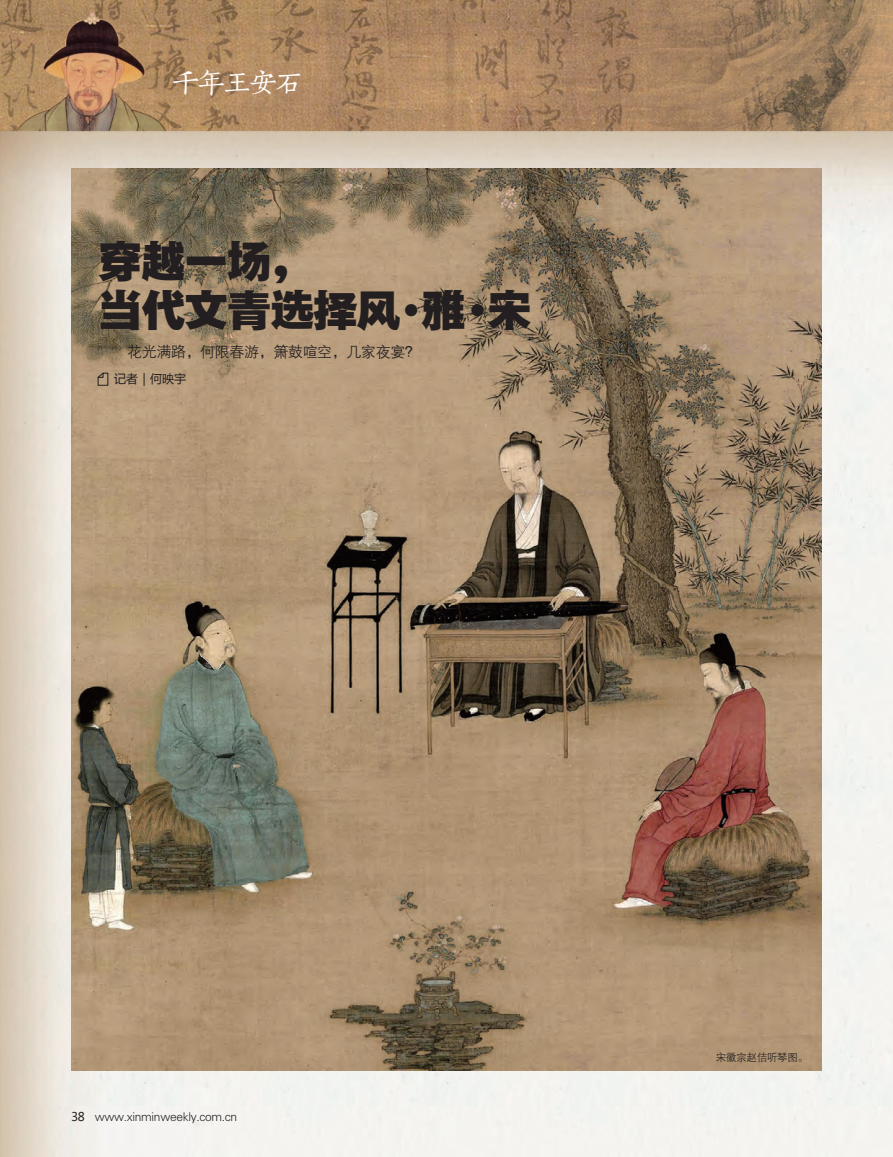
<style>
.page{position:relative;width:893px;height:1157px;background:#fff}
.page>*{position:absolute;margin:0;border:0;box-sizing:border-box;transform-origin:0 0}
.t1{font:45px/49.5px "FZYDTHJW GB1 0";letter-spacing:-.045em;color:#231f20}
.t2{font:27px "FZSKBXKJW GB1 0";letter-spacing:-.045em;color:#fff}
.t3{font:15px "FZZDXJW GB1 0";letter-spacing:-.025em;color:#231f20}
.t4{font:12px "FZXH1 JW GB1 0";letter-spacing:-.025em;color:#231f20}
.t5{font:12px "Microsoft Ya Hei";color:#231f20}
.t6{font:10.5px "FZZDXJW GB1 0";letter-spacing:-.025em;color:#231f20}
.s1{font-family:"Microsoft Ya Hei"}
</style>
<div class="page">
<img style="left:0;top:0;width:893px;height:1157px">
<img style="left:71px;top:168px;width:751px;height:902px">
<svg style="left:97px;top:372px;width:11px;height:14px"></svg>
<h2 class="t2" style="left:172px;top:69px;width:132px">千年王安石</h2>
<p class="t1" style="left:98px;top:238px;width:436px">穿越一场，<br>当代文青选择风·雅·宋</p>
<p class="t3" style="left:98px;top:344px;width:324px">　　花光满路，何限春游，箫鼓喧空，几家夜宴？</p>
<p class="t5" style="left:114px;top:370px;width:73px">记者｜何映宇</p>
<p class="t4" style="left:71px;top:1109px;width:168px"><span class="s1">38</span> www.xinminweekly.com.cn</p>
<p class="t6" style="left:716px;top:1051px;width:94px">宋徽宗赵佶听琴图。</p>
</div>
